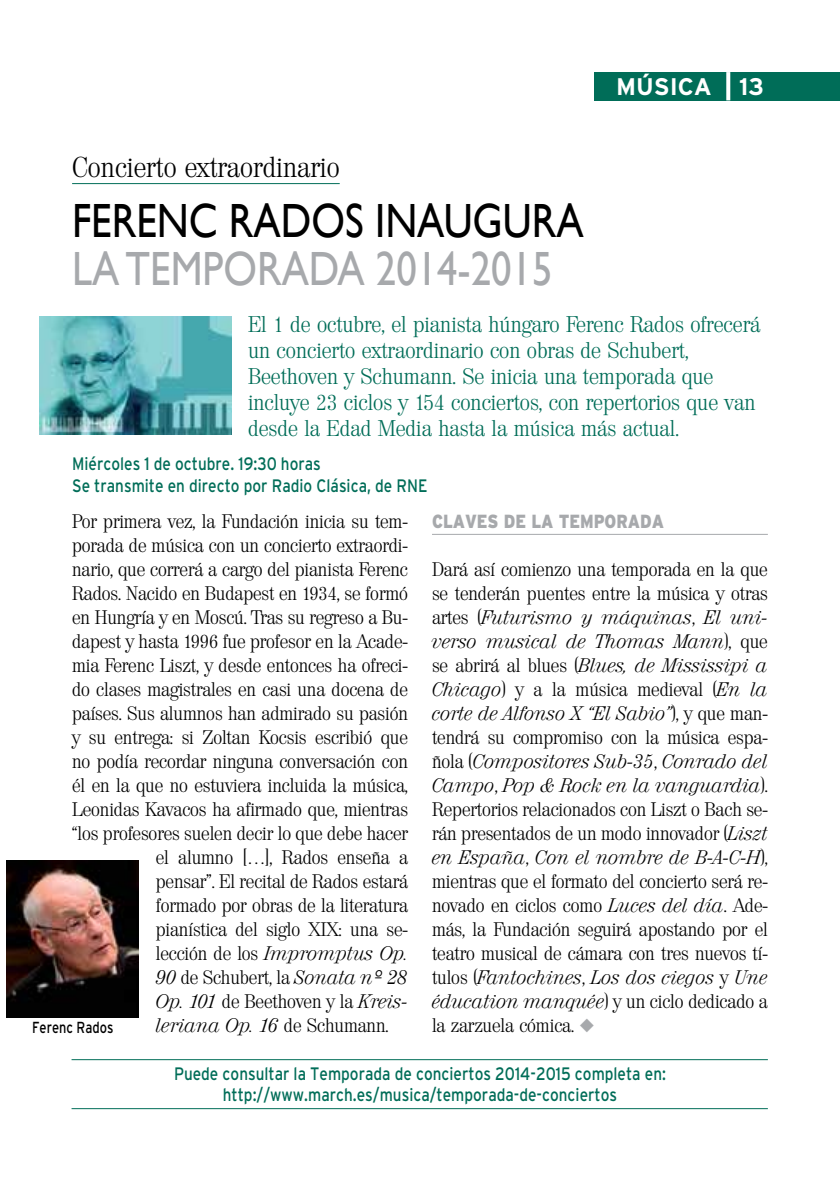
<style>
.page{position:relative;width:840px;height:1191px;background:#fff}
.page>*{position:absolute;margin:0;border:0;box-sizing:border-box;transform-origin:0 0}
.t1{font:48px "Gill Sans";color:#a7a9ac;scale:.85 1}
.t2{font:48px "Gill Sans";color:#000;scale:.85 1}
.t3{font:300 28px "Valencia";color:#000}
.t4{font:700 24px "Interstate AE";color:#fff}
.t5{font:300 22px/26px "Valencia";color:#006d58}
.t6{font:300 19px/24px "Valencia";letter-spacing:-.005em;color:#000;text-align:justify}
.t7{font:italic 300 19px "Valencia";letter-spacing:-.005em;color:#000}
.t8{font:900 19px "Interstate AE";letter-spacing:-.005em;color:#a7a9ac;scale:.85 1}
.t9{font:18px/21.6px "Interstate AE";color:#006d58;scale:.85 1}
.t10{font:16px "Interstate AE";color:#000;scale:.8 1}
.s1{font-style:normal}
.s2{font-style:italic}
.s3{color:#a7a9ac}
</style>
<div class="page">
<div style="left:594px;top:72px;width:245px;height:28px;background:#006d58"></div>
<svg style="left:726px;top:72px;width:4px;height:28px"></svg>
<hr style="left:432px;top:534px;width:335px;height:1px;background:#a7a9ac">
<img style="left:7px;top:860px;width:132px;height:157px">
<img style="left:40px;top:316px;width:191px;height:118px">
<hr style="left:72px;top:183px;width:267px;height:1px;background:#006d58">
<hr style="left:71px;top:1059px;width:696px;height:1px;background:#006d58">
<hr style="left:71px;top:1108px;width:696px;height:1px;background:#006d58">
<h2 class="t3" style="left:72px;top:151px;width:269px">Concierto extraordinario</h2>
<p class="t4" style="left:615px;top:73px;width:149px">MÚSICA 13</p>
<h1 class="t2" style="left:72px;top:192px;width:603px">FERENC RADOS INAUGURA</h1>
<h1 class="t1" style="left:72px;top:240px;width:566px">LA TEMPORADA 2014-2015</h1>
<p class="t5" style="left:248px;top:311px;width:513px">El 1 de octubre, el pianista húngaro Ferenc Rados ofrecerá un concierto extraordinario con obras de Schubert, Beethoven y Schumann. Se inicia una temporada que incluye 23 ciclos y 154 conciertos, con repertorios que van desde la Edad Media hasta la música más actual.</p>
<p class="t9" style="left:72px;top:453px;width:419px">Miércoles 1 de octubre. 19:30 horas<br>Se transmite en directo por Radio Clásica, de RNE</p>
<p class="t6" style="left:72px;top:510px;width:337px">Por primera vez, la Fundación inicia su tem-</p>
<p class="t6" style="left:72px;top:534px;width:337px">porada de música con un concierto extraordi-</p>
<p class="t6" style="left:72px;top:558px;width:337px">nario, que correrá a cargo del pianista Ferenc</p>
<p class="t6" style="left:72px;top:582px;width:337px">Rados. Nacido en Budapest en 1934, se formó</p>
<p class="t6" style="left:72px;top:606px;width:337px">en Hungría y en Moscú. Tras su regreso a Bu-</p>
<p class="t6" style="left:72px;top:630px;width:337px">dapest y hasta 1996 fue profesor en la Acade-</p>
<p class="t6" style="left:72px;top:654px;width:337px">mia Ferenc Liszt, y desde entonces ha ofreci-</p>
<p class="t6" style="left:72px;top:678px;width:337px">do clases magistrales en casi una docena de</p>
<p class="t6" style="left:72px;top:702px;width:337px">países. Sus alumnos han admirado su pasión</p>
<p class="t6" style="left:72px;top:726px;width:337px">y su entrega: si Zoltan Kocsis escribió que</p>
<p class="t6" style="left:72px;top:750px;width:337px">no podía recordar ninguna conversación con</p>
<p class="t6" style="left:72px;top:774px;width:337px">él en la que no estuviera incluida la música,</p>
<p class="t6" style="left:72px;top:798px;width:337px">Leonidas Kavacos ha afirmado que, mientras</p>
<p class="t6" style="left:72px;top:822px;width:337px">“los profesores suelen decir lo que debe hacer</p>
<p class="t6" style="left:156px;top:846px;width:253px">el alumno […], Rados enseña a</p>
<p class="t6" style="left:156px;top:870px;width:253px">pensar”. El recital de Rados estará</p>
<p class="t6" style="left:156px;top:894px;width:253px">formado por obras de la literatura</p>
<p class="t6" style="left:156px;top:918px;width:253px">pianística del siglo XIX: una se-</p>
<p class="t7" style="left:156px;top:942px;width:253px"><span class="s1">lección de los</span> Impromptus Op.</p>
<p class="t6" style="left:156px;top:966px;width:253px"><span class="s2">90</span> de Schubert, la <span class="s2">Sonata nº 28</span></p>
<p class="t6" style="left:156px;top:990px;width:253px"><span class="s2">Op. 101</span> de Beethoven y la <span class="s2">Kreis-</span></p>
<p class="t7" style="left:156px;top:1014px;width:234px">leriana Op. 16 <span class="s1">de Schumann.</span></p>
<p class="t8" style="left:432px;top:510px;width:274px">CLAVES DE LA TEMPORADA</p>
<p class="t6" style="left:432px;top:558px;width:337px">Dará así comienzo una temporada en la que se tenderán puentes entre la música y otras artes (<span class="s2">Futurismo y máquinas</span>, <span class="s2">El uni&shy;verso musical de Thomas Mann</span>), que se abrirá al blues (<span class="s2">Blues, de Mississipi a Chicago</span>) y a la música medieval (<span class="s2">En la corte de Alfonso X “El Sabio”</span>), y que man&shy;tendrá su compromiso con la música espa&shy;ñola (<span class="s2">Compositores Sub-35</span>, <span class="s2">Conrado del Campo</span>, <span class="s2">Pop &amp; Rock en la vanguardia</span>).<br>Repertorios relacionados con Liszt o Bach se&shy;rán presentados de un modo innovador (<span class="s2">Liszt en España</span>, <span class="s2">Con el nombre de B-A-C-H</span>), mientras que el formato del concierto será re&shy;novado en ciclos como <span class="s2">Luces del día</span>. Ade&shy;más, la Fundación seguirá apostando por el teatro musical de cámara con tres nuevos tí&shy;tulos (<span class="s2">Fantochines</span>, <span class="s2">Los dos ciegos</span> y <span class="s2">Une éducation manquée</span>) y un ciclo dedicado a</p>
<p class="t10" style="left:32px;top:1018px;width:103px">Ferenc Rados</p>
<p class="t6" style="left:432px;top:1014px;width:164px">la zarzuela cómica. <span class="s3">◆</span></p>
<p class="t9" style="left:174px;top:1062px;width:580px;text-align:center">Puede consultar la Temporada de conciertos 2014-2015 completa en: http://www.march.es/musica/temporada-de-conciertos</p>
</div>
